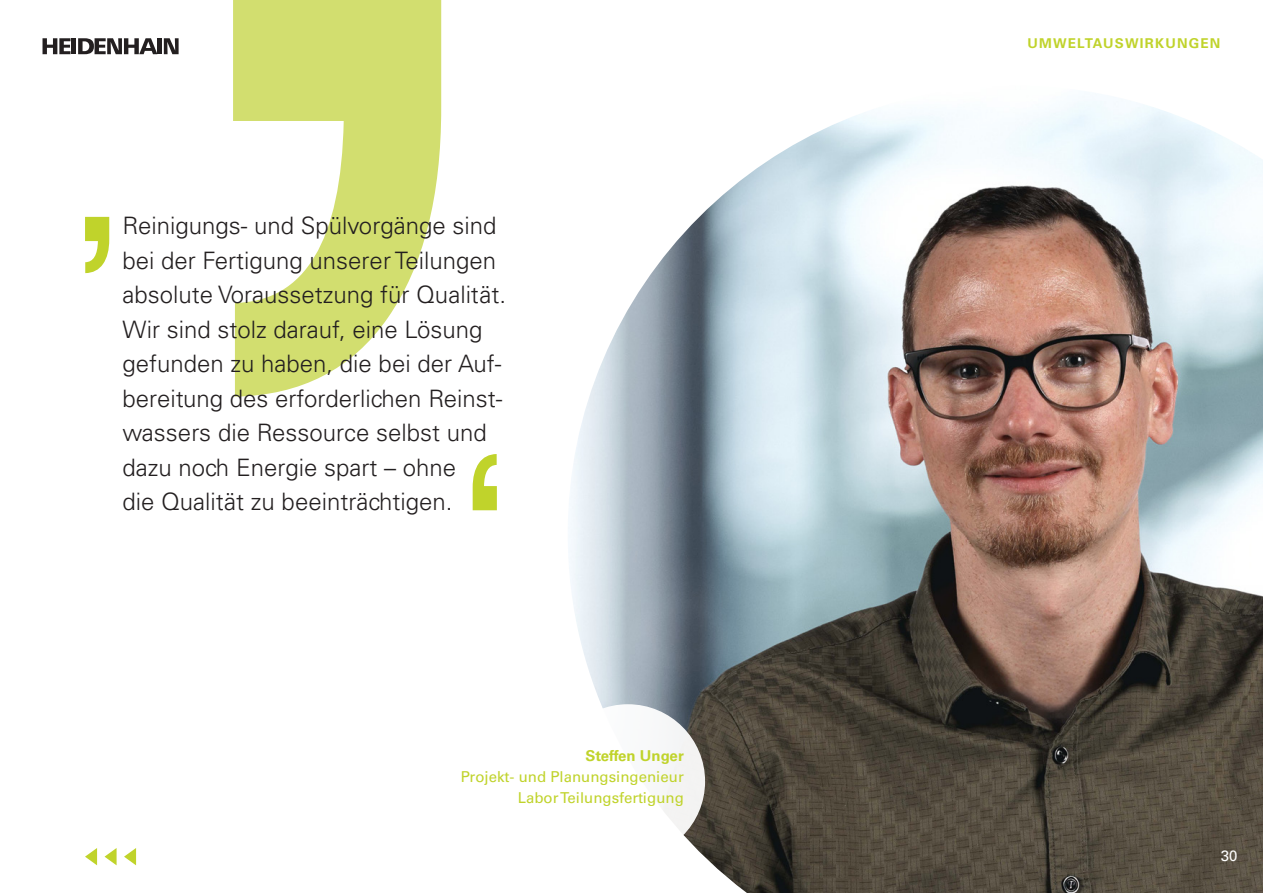
<style>
.page{position:relative;width:1263px;height:893px;background:#fff}
.page>*{position:absolute;margin:0;border:0;box-sizing:border-box;transform-origin:0 0}
.Zitat{font:300 24px/34.5px "Univers LT Std";color:#231f20}
.Zitat_Name{font:15px/21px "Univers LT Std";color:#c0d32b;text-align:right}
.Zitat-2{font:700 15px "Univers LT Std";color:#c0d32b}
.Paginierung{font:15px "Univers LT Std";color:#fff}
.Kapitelname{font:700 13.5px "Univers LT Std";letter-spacing:.09em;color:#c0d32b}
</style>
<div class="page">
<img style="left:568px;top:100px;width:695px;height:793px">
<div style="left:551px;top:704px;width:154px;height:155px;background:#fff;border-radius:50%"></div>
<svg style="left:233px;top:0;width:208px;height:397px;fill:#d2de6f"></svg>
<svg style="left:124px;top:848px;width:12px;height:17px"></svg>
<svg style="left:105px;top:848px;width:12px;height:17px"></svg>
<svg style="left:85px;top:848px;width:12px;height:17px"></svg>
<svg style="left:85px;top:217px;width:24px;height:56px"></svg>
<svg style="left:473px;top:454px;width:24px;height:56px"></svg>
<svg style="left:43px;top:38px;width:27px;height:16px"></svg>
<hr style="left:72px;top:38px;width:4px;height:16px;background:#231f20">
<svg style="left:78px;top:38px;width:79px;height:16px"></svg>
<hr style="left:158px;top:38px;width:4px;height:16px;background:#231f20">
<svg style="left:164px;top:38px;width:15px;height:16px"></svg>
<p class="Zitat" style="left:122px;top:208px;width:385px">Reinigungs- und Spülvorgänge sind bei der Fertigung unserer Teilungen absolute Voraussetzung für Qualität.<br>Wir sind stolz darauf, eine Lösung gefunden zu haben, die bei der Auf&shy;bereitung des erforderlichen Reinst&shy;wassers die Ressource selbst und dazu noch Energie spart – ohne</p>
<p class="Zitat" style="left:122px;top:484px;width:332px">die Qualität zu beeinträchtigen.</p>
<p class="Zitat-2" style="left:585px;top:747px;width:100px">Steffen Unger</p>
<p class="Zitat_Name" style="left:461px;top:766px;width:225px">Projekt- und Planungsingenieur<br>Labor Teilungsfertigung</p>
<p class="Kapitelname" style="left:1027px;top:35px;width:195px">UMWELTAUSWIRKUNGEN</p>
<p class="Paginierung" style="left:1221px;top:847px;width:18px">30</p>
</div>
